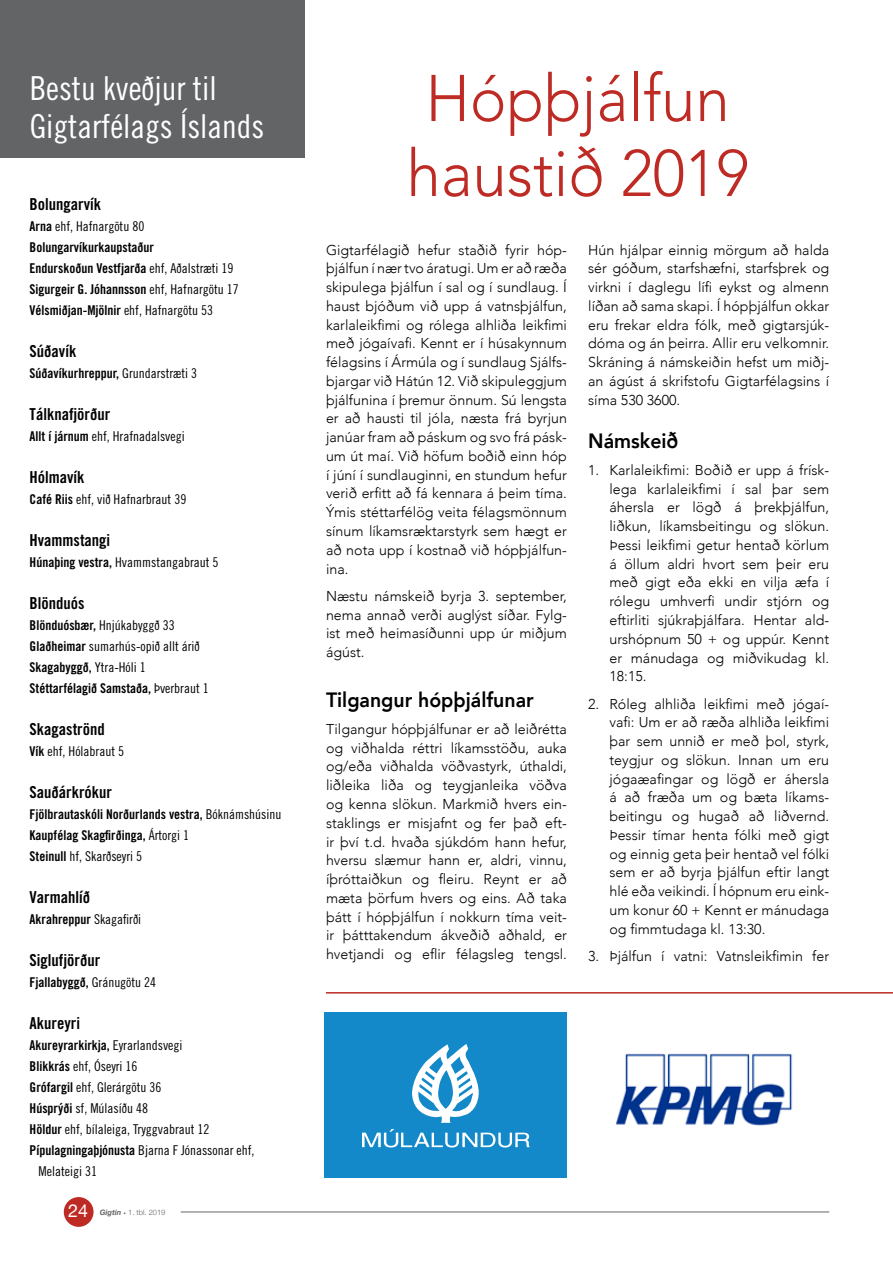
<style>
.page{position:relative;width:893px;height:1263px;background:#fff}
.page>*{position:absolute;margin:0;border:0;box-sizing:border-box;transform-origin:0 0}
.t1{font:300 65.25px/75px "Avenir";color:#be2b25;scale:.94 1}
.t2{font:33px/37.5px "Trade Gothic Cond Eighteen";color:#fff}
.t3{font:800 20.7px "Avenir";color:#000;scale:.94 1}
.t4{font:18px "Helvetica Neue";color:#fff}
.t5{font:16.5px "Trade Gothic Bold Cond Twenty";color:#000}
.t6{font:300 14.25px/18.8px "Avenir";color:#000;text-align:justify}
.t7{font:13.5px/21px "Trade Gothic Bold Cond Twenty";color:#000}
.t8{font:13.5px/21px "Trade Gothic Cond Eighteen";color:#000}
.t9{font:300 7.5px "Helvetica Neue";color:#636466}
.s1{font-family:"Trade Gothic Bold Cond Twenty"}
.s2{font-family:"Trade Gothic Cond Eighteen"}
.s3{font-weight:700;font-style:italic}
.s4{font-weight:700}
</style>
<div class="page">
<div style="left:64px;top:1197px;width:30px;height:30px;background:#be2b25;border-radius:50%"></div>
<hr style="left:181px;top:1211px;width:648px;height:1px;background:#636466">
<div style="left:0;top:0;width:304px;height:157px;background:#636466"></div>
<div style="left:325px;top:1012px;width:242px;height:166px;background:#1389ca"></div>
<svg style="left:362px;top:1129px;width:168px;height:18px"></svg>
<svg style="left:412px;top:1044px;width:67px;height:79px"></svg>
<img style="left:616px;top:1053px;width:177px;height:73px">
<hr style="left:326px;top:992px;width:567px;height:1px;background:#be2b25">
<h2 class="t2" style="left:30px;top:69px;width:236px">Bestu kveðjur til<br>Gigtarfélags Íslands</h2>
<h1 class="t1" style="left:406px;top:61px;width:366px">Hópþjálfun haustið 2019</h1>
<p class="t5" style="left:30px;top:194px;width:73px">Bolungarvík</p>
<p class="t8" style="left:30px;top:215px;width:116px"><span class="s1">Arna</span> ehf, Hafnargötu 80</p>
<p class="t7" style="left:30px;top:236px;width:211px">Bolungarvíkurkaupstaður<br>Endurskoðun Vestfjarða <span class="s2">ehf, Aðalstræti 19<br></span>Sigurgeir G. Jóhannsson <span class="s2">ehf, Hafnargötu 17<br></span>Vélsmiðjan-Mjölnir <span class="s2">ehf, Hafnargötu 53</span></p>
<p class="t5" style="left:30px;top:341px;width:48px">Súðavík</p>
<p class="t7" style="left:30px;top:362px;width:169px">Súðavíkurhreppur, <span class="s2">Grundarstræti 3</span></p>
<p class="t5" style="left:30px;top:404px;width:82px">Tálknafjörður</p>
<p class="t8" style="left:30px;top:425px;width:157px"><span class="s1">Allt í járnum</span> ehf, Hrafnadalsvegi</p>
<p class="t5" style="left:30px;top:467px;width:56px">Hólmavík</p>
<p class="t8" style="left:30px;top:488px;width:158px"><span class="s1">Café Riis</span> ehf, við Hafnarbraut 39</p>
<p class="t5" style="left:30px;top:530px;width:82px">Hvammstangi</p>
<p class="t8" style="left:30px;top:551px;width:190px"><span class="s1">Húnaþing vestra,</span> Hvammstangabraut 5</p>
<p class="t5" style="left:30px;top:593px;width:56px">Blönduós</p>
<p class="t8" style="left:30px;top:614px;width:172px"><span class="s1">Blönduósbær,</span> Hnjúkabyggð 33<br><span class="s1">Glaðheimar</span> sumarhús-opið allt árið</p>
<p class="t7" style="left:30px;top:656px;width:181px">Skagabyggð, <span class="s2">Ytra-Hóli 1<br></span>Stéttarfélagið Samstaða, <span class="s2">Þverbraut 1</span></p>
<p class="t5" style="left:30px;top:719px;width:77px">Skagaströnd</p>
<p class="t8" style="left:30px;top:740px;width:96px"><span class="s1">Vík</span> ehf, Hólabraut 5</p>
<p class="t5" style="left:30px;top:782px;width:84px">Sauðárkrókur</p>
<p class="t7" style="left:30px;top:803px;width:253px">Fjölbrautaskóli Norðurlands vestra, <span class="s2">Bóknámshúsinu<br></span>Kaupfélag Skagfirðinga, <span class="s2">Ártorgi 1</span></p>
<p class="t8" style="left:30px;top:845px;width:114px"><span class="s1">Steinull</span> hf, Skarðseyri 5</p>
<p class="t5" style="left:30px;top:887px;width:62px">Varmahlíð</p>
<p class="t7" style="left:30px;top:908px;width:113px">Akrahreppur <span class="s2">Skagafirði</span></p>
<p class="t5" style="left:30px;top:950px;width:72px">Siglufjörður</p>
<p class="t7" style="left:30px;top:971px;width:128px">Fjallabyggð, <span class="s2">Gránugötu 24</span></p>
<p class="t5" style="left:30px;top:1013px;width:52px">Akureyri</p>
<p class="t7" style="left:30px;top:1034px;width:154px">Akureyrarkirkja, <span class="s2">Eyrarlandsvegi</span></p>
<p class="t8" style="left:30px;top:1055px;width:109px"><span class="s1">Blikkrás</span> ehf, Óseyri 16</p>
<p class="t8" style="left:30px;top:1076px;width:133px"><span class="s1">Grófargil</span> ehf, Glerárgötu 36</p>
<p class="t8" style="left:30px;top:1097px;width:120px"><span class="s1">Húsprýði</span> sf, Múlasíðu 48</p>
<p class="t8" style="left:30px;top:1118px;width:181px"><span class="s1">Höldur</span> ehf, bílaleiga, Tryggvabraut 12</p>
<p class="t8" style="left:30px;top:1139px;width:226px"><span class="s1">Pípulagningaþjónusta</span> Bjarna F Jónassonar ehf,</p>
<p class="t8" style="left:39px;top:1160px;width:60px">Melateigi 31</p>
<p class="t6" style="left:326px;top:240px;width:242px">Gigtarfélagið hefur staðið fyrir hóp&shy;þjálfun í nær tvo áratugi. Um er að ræða skipulega þjálfun í sal og í sundlaug. Í haust bjóðum við upp á vatnsþjálfun, karlaleikfimi og rólega alhliða leikfimi með jógaívafi. Kennt er í húsakynnum félagsins í Ármúla og í sundlaug Sjálfs&shy;bjargar við Hátún 12. Við skipuleggjum þjálfunina í þremur önnum. Sú lengsta er að hausti til jóla, næsta frá byrjun janúar fram að páskum og svo frá pásk&shy;um út maí. Við höfum boðið einn hóp í júní í sundlauginni, en stundum hefur verið erfitt að fá kennara á þeim tíma.<br>Ýmis stéttarfélög veita félagsmönnum sínum líkamsræktarstyrk sem hægt er að nota upp í kostnað við hópþjálfun&shy;ina.</p>
<p class="t6" style="left:326px;top:586px;width:242px">Næstu námskeið byrja 3. september, nema annað verði auglýst síðar. Fylg&shy;ist með heimasíðunni upp úr miðjum ágúst.</p>
<h3 class="t3" style="left:326px;top:683px;width:222px">Tilgangur hópþjálfunar</h3>
<p class="t6" style="left:326px;top:720px;width:242px">Tilgangur hópþjálfunar er að leiðrétta og viðhalda réttri líkamsstöðu, auka og/eða viðhalda vöðvastyrk, úthaldi, liðleika liða og teygjanleika vöðva og kenna slökun. Markmið hvers ein&shy;staklings er misjafnt og fer það eft&shy;ir því t.d. hvaða sjúkdóm hann hefur, hversu slæmur hann er, aldri, vinnu, íþróttaiðkun og fleiru. Reynt er að mæta þörfum hvers og eins. Að taka þátt í hópþjálfun í nokkurn tíma veit&shy;ir þátttakendum ákveðið aðhald, er hvetjandi og eflir félagsleg tengsl.</p>
<p class="t6" style="left:588px;top:240px;width:242px">Hún hjálpar einnig mörgum að halda sér góðum, starfshæfni, starfsþrek og virkni í daglegu lífi eykst og almenn líðan að sama skapi. Í hópþjálfun okkar eru frekar eldra fólk, með gigtarsjúk&shy;dóma og án þeirra. Allir eru velkomnir.<br>Skráning á námskeiðin hefst um miðj&shy;an ágúst á skrifstofu Gigtarfélagsins í síma 530 3600.</p>
<h3 class="t3" style="left:588px;top:424px;width:98px">Námskeið</h3>
<p class="t6" style="left:609px;top:461px;width:221px;text-indent:-21px">1. Karlaleikfimi: Boðið er upp á frísk&shy;lega karlaleikfimi í sal þar sem áhersla er lögð á þrekþjálfun, liðkun, líkamsbeitingu og slökun.<br>Þessi leikfimi getur hentað körlum á öllum aldri hvort sem þeir eru með gigt eða ekki en vilja æfa í rólegu umhverfi undir stjórn og eftirliti sjúkraþjálfara. Hentar ald&shy;urshópnum 50 + og uppúr. Kennt er mánudaga og miðvikudag kl.<br>18:15.</p>
<p class="t6" style="left:609px;top:694px;width:221px;text-indent:-21px">2. Róleg alhliða leikfimi með jógaí&shy;vafi: Um er að ræða alhliða leikfimi þar sem unnið er með þol, styrk, teygjur og slökun. Innan um eru jógaæafingar og lögð er áhersla á að fræða um og bæta líkams&shy;beitingu og hugað að liðvernd.<br>Þessir tímar henta fólki með gigt og einnig geta þeir hentað vel fólki sem er að byrja þjálfun eftir langt hlé eða veikindi. Í hópnum eru eink&shy;um konur 60 + Kennt er mánudaga og fimmtudaga kl. 13:30.</p>
<p class="t6" style="left:588px;top:946px;width:242px">3. Þjálfun í vatni: Vatnsleikfimin fer</p>
<p class="t4" style="left:68px;top:1198px;width:22px">24</p>
<p class="t9" style="left:100px;top:1206px;width:67px"><span class="s3">Gigtin</span> <span class="s4">•</span> 1. tbl. 2019</p>
</div>
